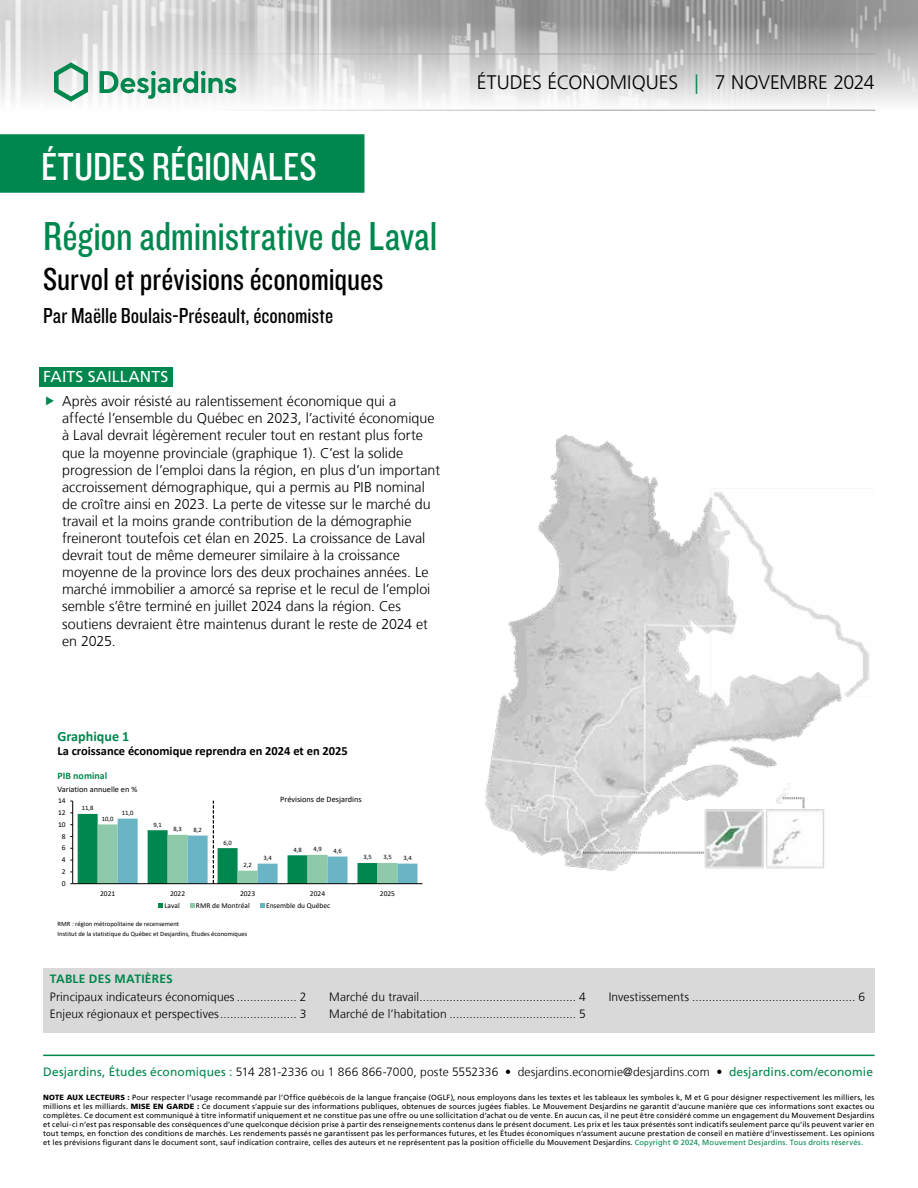
<style>
.page{position:relative;width:918px;height:1188px;background:#fff}
.page>*{position:absolute;margin:0;border:0;box-sizing:border-box;transform-origin:0 0}
.t1{font:42px "Knockout 29 Junior Ltweight";color:#00874e}
.t2{font:40.5px "Knockout 29 Junior Ltweight";letter-spacing:.005em;color:#fff}
.t3{font:33px "Knockout 29 Junior Ltweight";letter-spacing:-.005em;color:#000}
.t4{font:22.5px "Knockout 29 Junior Ltweight";color:#000}
.t5{font:300 19.5px "Frutiger LT";color:#000}
.t6{font:15.75px "Frutiger LT";letter-spacing:.01em;color:#fff}
.t7{font:300 14.25px/17.1px "Frutiger LT";color:#000}
.t8{font:700 14.1px "Calibri";color:#00874e}
.t9{font:700 12.45px "Calibri";color:#000}
.t10{font:300 12px/17.1px "Frutiger LT";letter-spacing:.005em;color:#000}
.t11{font:700 12px "Frutiger LT";letter-spacing:.02em;color:#00874e}
.t12{font:700 9.9px "Calibri";color:#00874e}
.t13{font:8.4px "Calibri";color:#000}
.t14{font:7.5px/9px "Frutiger LT";letter-spacing:.02em;color:#000;text-align:justify}
.t15{font:7.5px "Calibri";color:#000}
.t16{font:6.6px/9.8px "Calibri";color:#000}
.s1{color:#00874e}
.s2{font-weight:400;color:#00874e}
.s3{font-weight:900}
</style>
<div class="page">
<img style="left:0;top:0;width:918px;height:164px">
<hr style="left:43px;top:54px;width:832px;height:1px;background:#9d9d9c">
<hr style="left:43px;top:110px;width:832px;height:1px;background:#9d9d9c">
<svg style="left:54px;top:62px;width:34px;height:40px"></svg>
<svg style="left:100px;top:71px;width:136px;height:28px"></svg>
<div style="left:0;top:135px;width:364px;height:57px;background:#00874e"></div>
<div style="left:0;top:134px;width:364px;height:59px;border:2px solid #00874e"></div>
<div style="left:43px;top:968px;width:832px;height:65px;background:#d9d9d9"></div>
<hr style="left:43px;top:1055px;width:832px;height:1px;background:#00874e">
<div style="left:39px;top:367px;width:133px;height:19px;background:#00874e"></div>
<hr style="left:73px;top:883px;width:349px;height:1px;background:#000">
<svg style="left:158px;top:903px;width:5px;height:4px"></svg>
<svg style="left:190px;top:903px;width:4px;height:4px"></svg>
<svg style="left:260px;top:903px;width:4px;height:4px"></svg>
<svg style="left:70px;top:801px;width:347px;height:83px"></svg>
<img style="left:485px;top:434px;width:384px;height:437px">
<h2 class="t2" style="left:41px;top:140px;width:277px">ÉTUDES RÉGIONALES</h2>
<h1 class="t1" style="left:43px;top:209px;width:396px">Région administrative de Laval</h1>
<h3 class="t3" style="left:43px;top:257px;width:342px">Survol et prévisions économiques</h3>
<h3 class="t4" style="left:43px;top:301px;width:291px">Par Maëlle Boulais-Préseault, économiste</h3>
<h3 class="t6" style="left:43px;top:368px;width:127px">FAITS SAILLANTS</h3>
<p class="t7" style="left:62px;top:393px;width:380px">Après avoir résisté au ralentissement économique qui a affecté l’ensemble du Québec en 2023, l’activité économique à Laval devrait légèrement reculer tout en restant plus forte que la moyenne provinciale (graphique 1). C’est la solide progression de l’emploi dans la région, en plus d’un important accroissement démographique, qui a permis au PIB nominal de croître ainsi en 2023. La perte de vitesse sur le marché du travail et la moins grande contribution de la démographie freineront toutefois cet élan en 2025. La croissance de Laval devrait tout de même demeurer similaire à la croissance moyenne de la province lors des deux prochaines années. Le marché immobilier a amorcé sa reprise et le recul de l’emploi semble s’être terminé en juillet 2024 dans la région. Ces soutiens devraient être maintenus durant le reste de 2024 et en 2025.</p>
<h3 class="t8" style="left:58px;top:727px;width:73px">Graphique 1</h3>
<h3 class="t9" style="left:58px;top:742px;width:292px">La croissance économique reprendra en 2024 et en 2025</h3>
<h3 class="t12" style="left:58px;top:769px;width:51px">PIB nominal</h3>
<p class="t13" style="left:58px;top:783px;width:81px">Variation annuelle en %</p>
<p class="t13" style="left:280px;top:793px;width:83px">Prévisions de Desjardins</p>
<p class="t15" style="left:58px;top:796px;width:9px">14</p>
<p class="t15" style="left:58px;top:807px;width:9px">12</p>
<p class="t15" style="left:58px;top:819px;width:9px">10</p>
<p class="t15" style="left:62px;top:831px;width:5px">8</p>
<p class="t15" style="left:62px;top:843px;width:5px">6</p>
<p class="t15" style="left:62px;top:855px;width:5px">4</p>
<p class="t15" style="left:62px;top:866px;width:5px">2</p>
<p class="t15" style="left:62px;top:878px;width:5px">0</p>
<p class="t16" style="left:82px;top:803px;width:13px">11,8</p>
<p class="t16" style="left:102px;top:814px;width:13px">10,0</p>
<p class="t16" style="left:122px;top:808px;width:13px">11,0</p>
<p class="t16" style="left:154px;top:819px;width:10px">9,1</p>
<p class="t16" style="left:173px;top:824px;width:10px">8,3</p>
<p class="t16" style="left:193px;top:825px;width:10px">8,2</p>
<p class="t16" style="left:223px;top:837px;width:10px">6,0</p>
<p class="t16" style="left:243px;top:860px;width:10px">2,2</p>
<p class="t16" style="left:263px;top:853px;width:10px">3,4</p>
<p class="t16" style="left:293px;top:844px;width:10px">4,8</p>
<p class="t16" style="left:313px;top:844px;width:10px">4,9</p>
<p class="t16" style="left:333px;top:846px;width:10px">4,6</p>
<p class="t16" style="left:363px;top:852px;width:10px">3,5</p>
<p class="t16" style="left:383px;top:852px;width:10px">3,5</p>
<p class="t15" style="left:100px;top:888px;width:17px">2021</p>
<p class="t15" style="left:170px;top:888px;width:17px">2022</p>
<p class="t15" style="left:240px;top:888px;width:17px">2023</p>
<p class="t15" style="left:310px;top:888px;width:17px">2024</p>
<p class="t15" style="left:380px;top:888px;width:17px">2025</p>
<p class="t15" style="left:164px;top:900px;width:17px">Laval</p>
<p class="t15" style="left:196px;top:900px;width:55px">RMR de Montréal</p>
<p class="t15" style="left:266px;top:900px;width:66px">Ensemble du Québec</p>
<p class="t16" style="left:58px;top:919px;width:191px">RMR : région métropolitaine de recensement<br>Institut de la statistique du Québec et Desjardins, Études économiques</p>
<p class="t16" style="left:403px;top:853px;width:10px">3,4</p>
<h3 class="t5" style="left:477px;top:72px;width:399px">ÉTUDES ÉCONOMIQUES <span class="s1">|</span> 7 NOVEMBRE 2024</h3>
<h3 class="t11" style="left:50px;top:972px;width:124px">TABLE DES MATIÈRES</h3>
<h3 class="t10" style="left:50px;top:988px;width:258px">Principaux indicateurs économiques .................. 2<br>Enjeux régionaux et perspectives....................... 3</h3>
<h3 class="t10" style="left:329px;top:988px;width:258px">Marché du travail............................................... 4<br>Marché de l’habitation ...................................... 5</h3>
<h3 class="t10" style="left:609px;top:988px;width:258px">Investissements ................................................. 6</h3>
<h3 class="t10" style="left:43px;top:1064px;width:831px"><span class="s2">Desjardins, Études économiques :</span> 514 281‑2336 ou 1 866 866‑7000, poste 5552336 • desjardins.economie@desjardins.com • <span class="s2">desjardins.com/economie</span></h3>
<p class="t14" style="left:43px;top:1093px;width:833px"><span class="s3">NOTE AUX LECTEURS :</span> Pour respecter l’usage recommandé par l’Office québécois de la langue française (OGLF), nous employons dans les textes et les tableaux les symboles k, M et G pour désigner respectivement les milliers, les millions et les milliards. <span class="s3">MISE EN GARDE :</span> Ce document s’appuie sur des informations publiques, obtenues de sources jugées fiables. Le Mouvement Desjardins ne garantit d’aucune manière que ces informations sont exactes ou complètes. Ce document est communiqué à titre informatif uniquement et ne constitue pas une offre ou une sollicitation d’achat ou de vente. En aucun cas, il ne peut être considéré comme un engagement du Mouvement Desjardins et celui-ci n’est pas responsable des conséquences d’une quelconque décision prise à partir des renseignements contenus dans le présent document. Les prix et les taux présentés sont indicatifs seulement parce qu’ils peuvent varier en tout temps, en fonction des conditions de marchés. Les rendements passés ne garantissent pas les performances futures, et les Études économiques n’assument aucune prestation de conseil en matière d’investissement. Les opinions et les prévisions figurant dans le document sont, sauf indication contraire, celles des auteurs et ne représentent pas la position officielle du Mouvement Desjardins. <span class="s1">Copyright © 2024, Mouvement Desjardins. Tous droits réservés.</span></p>
</div>
